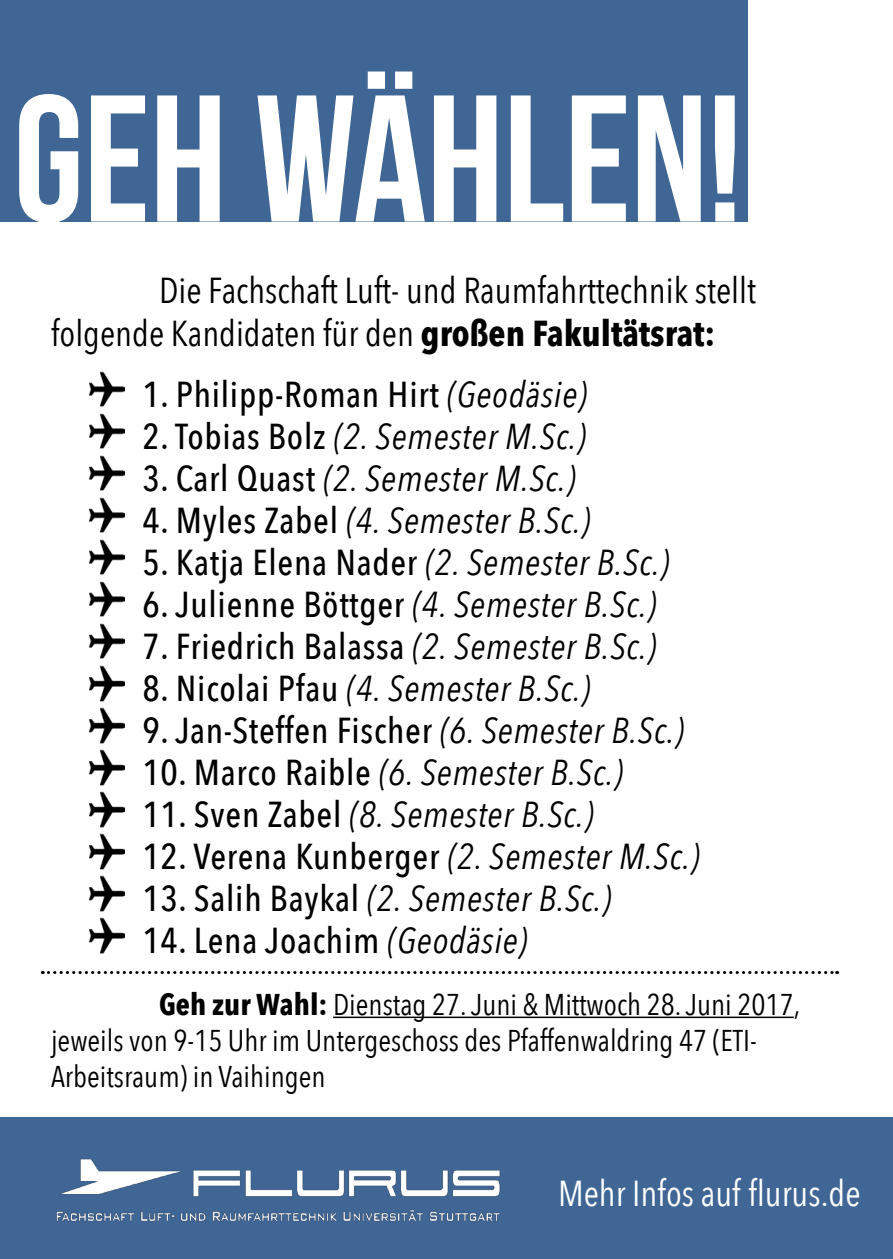
<style>
.page{position:relative;width:893px;height:1259px;background:#fff}
.page>*{position:absolute;margin:0;border:0;box-sizing:border-box;transform-origin:0 0}
.t1{font:700 180px "Bebas Neue";color:#fff}
.t2{font:500 36px "Avenir Next Condensed";letter-spacing:.02em;color:#000}
.t3{font:italic 36px "Avenir Next Condensed";letter-spacing:.02em;color:#000}
.t4{font:36px/43.2px "Avenir Next Condensed";color:#000}
.t5{font:36px "Avenir Next Condensed";color:#fff}
.t6{font:30px/36px "Avenir Next Condensed";color:#000}
.s1{font-weight:700}
.s2{font-weight:400;font-style:italic}
.s3{font-weight:500;font-style:normal}
</style>
<div class="page">
<div style="left:0;top:0;width:747px;height:221px;background:#406695"></div>
<div style="left:0;top:1117px;width:893px;height:142px;background:#406695"></div>
<img style="left:56px;top:1158px;width:445px;height:64px">
<img style="left:89px;top:372px;width:35px;height:35px">
<img style="left:89px;top:414px;width:35px;height:35px">
<img style="left:89px;top:456px;width:35px;height:35px">
<img style="left:89px;top:498px;width:35px;height:35px">
<img style="left:89px;top:540px;width:35px;height:35px">
<img style="left:89px;top:582px;width:35px;height:35px">
<img style="left:89px;top:624px;width:35px;height:35px">
<img style="left:89px;top:666px;width:35px;height:35px">
<img style="left:89px;top:708px;width:35px;height:35px">
<img style="left:89px;top:750px;width:35px;height:35px">
<img style="left:89px;top:792px;width:35px;height:35px">
<img style="left:89px;top:834px;width:35px;height:35px">
<img style="left:89px;top:876px;width:35px;height:35px">
<img style="left:89px;top:918px;width:35px;height:35px">
<hr style="left:333px;top:1016px;width:461px;height:2px;background:#000">
<svg style="left:42px;top:971px;width:796px;height:3px"></svg>
<h1 class="t1" style="left:14px;top:61px;width:730px">GEH WÄHLEN!</h1>
<p class="t4" style="left:51px;top:270px;width:707px;text-indent:108px">Die Fachschaft Luft- und Raumfahrttechnik stellt folgende Kandidaten für den <span class="s1">großen Fakultätsrat:</span></p>
<p class="t2" style="left:142px;top:371px;width:446px">1. Philipp-Roman Hirt <span class="s2">(Geodäsie)</span></p>
<p class="t3" style="left:142px;top:413px;width:445px"><span class="s3">2. Tobias Bolz</span> (2. Semester M.Sc.)</p>
<p class="t3" style="left:142px;top:455px;width:434px"><span class="s3">3. Carl Quast</span> (2. Semester M.Sc.)</p>
<p class="t3" style="left:142px;top:497px;width:449px"><span class="s3">4. Myles Zabel</span> (4. Semester B.Sc.)</p>
<p class="t2" style="left:142px;top:539px;width:528px">5. Katja Elena Nader <span class="s2">(2. Semester B.Sc.)</span></p>
<p class="t2" style="left:142px;top:581px;width:515px">6. Julienne Böttger <span class="s2">(4. Semester B.Sc.)</span></p>
<p class="t2" style="left:142px;top:623px;width:515px">7. Friedrich Balassa <span class="s2">(2. Semester B.Sc.)</span></p>
<p class="t3" style="left:142px;top:665px;width:449px"><span class="s3">8. Nicolai Pfau</span> (4. Semester B.Sc.)</p>
<p class="t2" style="left:142px;top:707px;width:543px">9. Jan-Steffen Fischer <span class="s2">(6. Semester B.Sc.)</span></p>
<p class="t3" style="left:142px;top:749px;width:482px"><span class="s3">10. Marco Raible</span> (6. Semester B.Sc.)</p>
<p class="t3" style="left:142px;top:791px;width:452px"><span class="s3">11. Sven Zabel</span> (8. Semester B.Sc.)</p>
<p class="t2" style="left:142px;top:833px;width:559px">12. Verena Kunberger <span class="s2">(2. Semester M.Sc.)</span></p>
<p class="t3" style="left:142px;top:875px;width:470px"><span class="s3">13. Salih Baykal</span> (2. Semester B.Sc.)</p>
<p class="t2" style="left:142px;top:917px;width:386px">14. Lena Joachim <span class="s2">(Geodäsie)</span></p>
<p class="t6" style="left:51px;top:987px;width:751px;text-indent:108px"><span class="s1">Geh zur Wahl:</span> Dienstag 27. Juni &amp; Mittwoch 28. Juni 2017, jeweils von 9-15 Uhr im Untergeschoss des Pfaffenwaldring 47 (ETI-<br>Arbeitsraum) in Vaihingen</p>
<p class="t5" style="left:558px;top:1170px;width:304px">Mehr Infos auf flurus.de</p>
</div>
